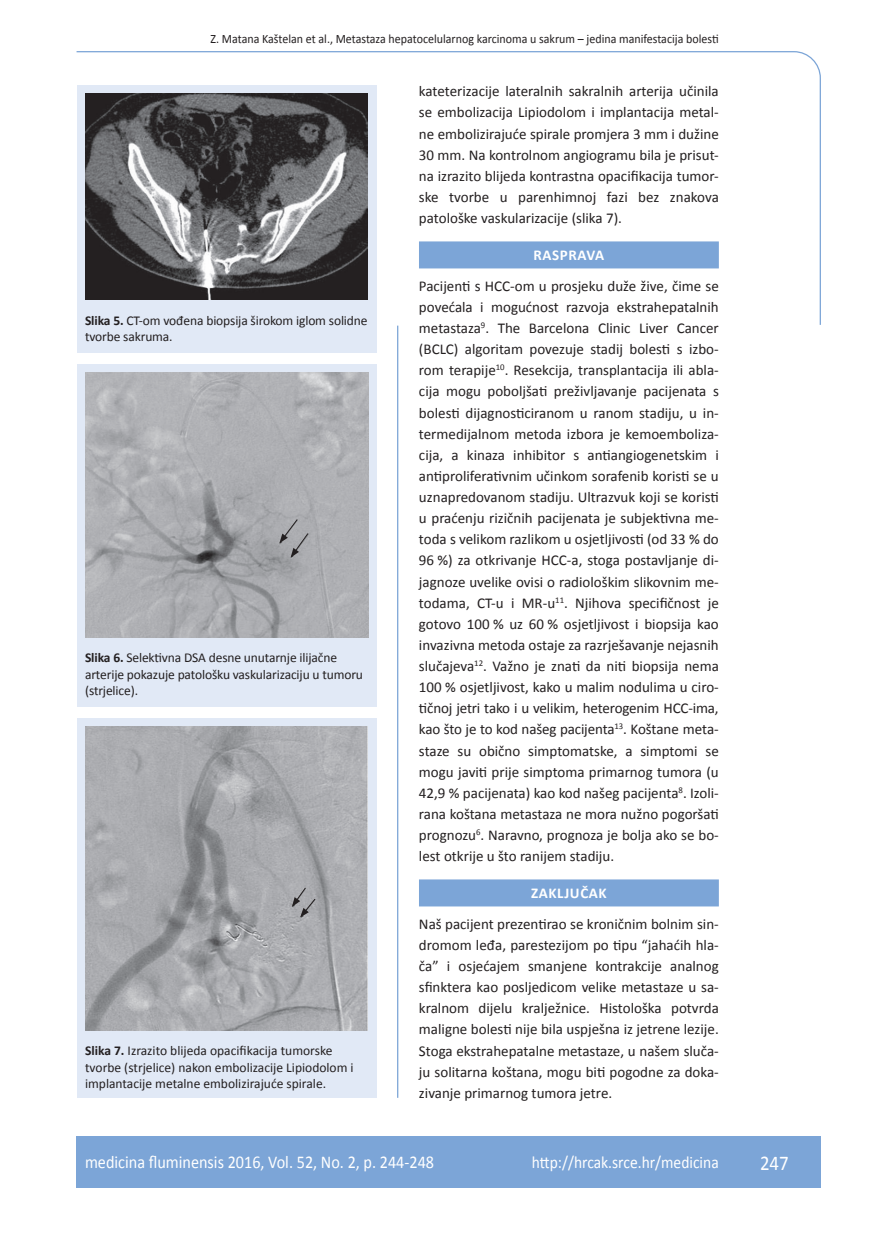
<style>
.page{position:relative;width:872px;height:1234px;background:#fff}
.page>*{position:absolute;margin:0;border:0;box-sizing:border-box;transform-origin:0 0}
.t1{font:21px "Calibri";color:#fff;scale:.9 1}
.t2{font:18px "Calibri";color:#fff;scale:.9 1}
.t3{font:17.25px "Calibri";color:#fff;scale:.9 1}
.t4{font:15px/21.1px "Calibri";color:#231f20;text-align:justify}
.t5{font:700 15px "Calibri";letter-spacing:.04em;color:#fff}
.t6{font:13.5px/16.5px "Calibri";letter-spacing:-.01em;color:#231f20}
.t7{font:12.75px "Calibri";color:#231f20;scale:.94 1}
.s1{font-weight:700}
</style>
<div class="page">
<svg style="left:76px;top:51px;width:745px;height:275px"></svg>
<hr style="left:397px;top:325px;width:1px;height:772px;background:#7ca5d7">
<div style="left:77px;top:1135px;width:744px;height:51px;background:#7ca5d7"></div>
<div style="left:419px;top:241px;width:300px;height:27px;background:#7ca5d7"></div>
<div style="left:419px;top:879px;width:300px;height:27px;background:#7ca5d7"></div>
<div style="left:77px;top:85px;width:299px;height:268px;background:#e1e9f6"></div>
<img style="left:85px;top:94px;width:283px;height:205px">
<div style="left:77px;top:364px;width:299px;height:342px;background:#e1e9f6"></div>
<img style="left:85px;top:372px;width:284px;height:265px">
<div style="left:77px;top:718px;width:299px;height:379px;background:#e1e9f6"></div>
<img style="left:85px;top:726px;width:282px;height:303px">
<svg style="left:279px;top:518px;width:30px;height:39px"></svg>
<svg style="left:292px;top:886px;width:24px;height:31px"></svg>
<p class="t7" style="left:211px;top:30px;width:542px">Z. Matana Kaštelan et al., Metastaza hepatocelularnog karcinoma u sakrum – jedina manifestacija bolesti</p>
<p class="t6" style="left:85px;top:311px;width:284px"><span class="s1">Slika 5.</span> CT-om vođena biopsija širokom iglom solidne tvorbe sakruma.</p>
<p class="t6" style="left:85px;top:648px;width:279px"><span class="s1">Slika 6.</span> Selektivna DSA desne unutarnje ilijačne arterije pokazuje patološku vaskularizaciju u tumoru (strjelice).</p>
<p class="t6" style="left:85px;top:1041px;width:270px"><span class="s1">Slika 7.</span> Izrazito blijeda opacifikacija tumorske tvorbe (strjelice) nakon embolizacije Lipiodolom i implantacije metalne embolizirajuće spirale.</p>
<p class="t4" style="left:419px;top:80px;width:301px">kateterizacije lateralnih sakralnih arterija učinila se embolizacija Lipiodolom i implantacija metal&shy;ne embolizirajuće spirale promjera 3 mm i dužine 30 mm. Na kontrolnom angiogramu bila je prisut&shy;na izrazito blijeda kontrastna opacifikacija tumor&shy;ske tvorbe u parenhimnoj fazi bez znakova patološke vaskularizacije (slika 7).</p>
<p class="t5" style="left:533px;top:246px;width:72px">RASPRAVA</p>
<p class="t4" style="left:419px;top:274px;width:301px">Pacijenti s HCC-om u prosjeku duže žive, čime se povećala i mogućnost razvoja ekstrahepatalnih metastaza<sup>9</sup>. The Barcelona Clinic Liver Cancer (BCLC) algoritam povezuje stadij bolesti s izbo&shy;rom terapije<sup>10</sup>. Resekcija, transplantacija ili abla&shy;cija mogu poboljšati preživljavanje pacijenata s bolesti dijagnosticiranom u ranom stadiju, u in&shy;termedijalnom metoda izbora je kemoemboliza&shy;cija, a kinaza inhibitor s antiangiogenetskim i antiproliferativnim učinkom sorafenib koristi se u uznapredovanom stadiju. Ultrazvuk koji se koristi u praćenju rizičnih pacijenata je subjektivna me&shy;toda s velikom razlikom u osjetljivosti (od 33 % do 96 %) za otkrivanje HCC-a, stoga postavljanje di&shy;jagnoze uvelike ovisi o radiološkim slikovnim me&shy;todama, CT-u i MR-u<sup>11</sup>. Njihova specifičnost je gotovo 100 % uz 60 % osjetljivost i biopsija kao invazivna metoda ostaje za razrješavanje nejasnih slučajeva<sup>12</sup>. Važno je znati da niti biopsija nema 100 % osjetljivost, kako u malim nodulima u ciro&shy;tičnoj jetri tako i u velikim, heterogenim HCC-ima, kao što je to kod našeg pacijenta<sup>13</sup>. Koštane meta&shy;staze su obično simptomatske, a simptomi se mogu javiti prije simptoma primarnog tumora (u 42,9 % pacijenata) kao kod našeg pacijenta<sup>8</sup>. Izoli&shy;rana koštana metastaza ne mora nužno pogoršati prognozu<sup>6</sup>. Naravno, prognoza je bolja ako se bo&shy;lest otkrije u što ranijem stadiju.</p>
<p class="t5" style="left:531px;top:883px;width:77px">ZAKLJUČAK</p>
<p class="t4" style="left:419px;top:912px;width:301px">Naš pacijent prezentirao se kroničnim bolnim sin&shy;dromom leđa, parestezijom po tipu “jahaćih hla&shy;ča” i osjećajem smanjene kontrakcije analnog sfinktera kao posljedicom velike metastaze u sa&shy;kralnom dijelu kralježnice. Histološka potvrda maligne bolesti nije bila uspješna iz jetrene lezije.<br>Stoga ekstrahepatalne metastaze, u našem sluča&shy;ju solitarna koštana, mogu biti pogodne za doka&shy;zivanje primarnog tumora jetre.</p>
<p class="t2" style="left:85px;top:1150px;width:389px">medicina fluminensis 2016, Vol. 52, No. 2, p. 244-248</p>
<p class="t3" style="left:532px;top:1151px;width:209px">http://hrcak.srce.hr/medicina</p>
<h1 class="t1" style="left:760px;top:1149px;width:33px">247</h1>
</div>
